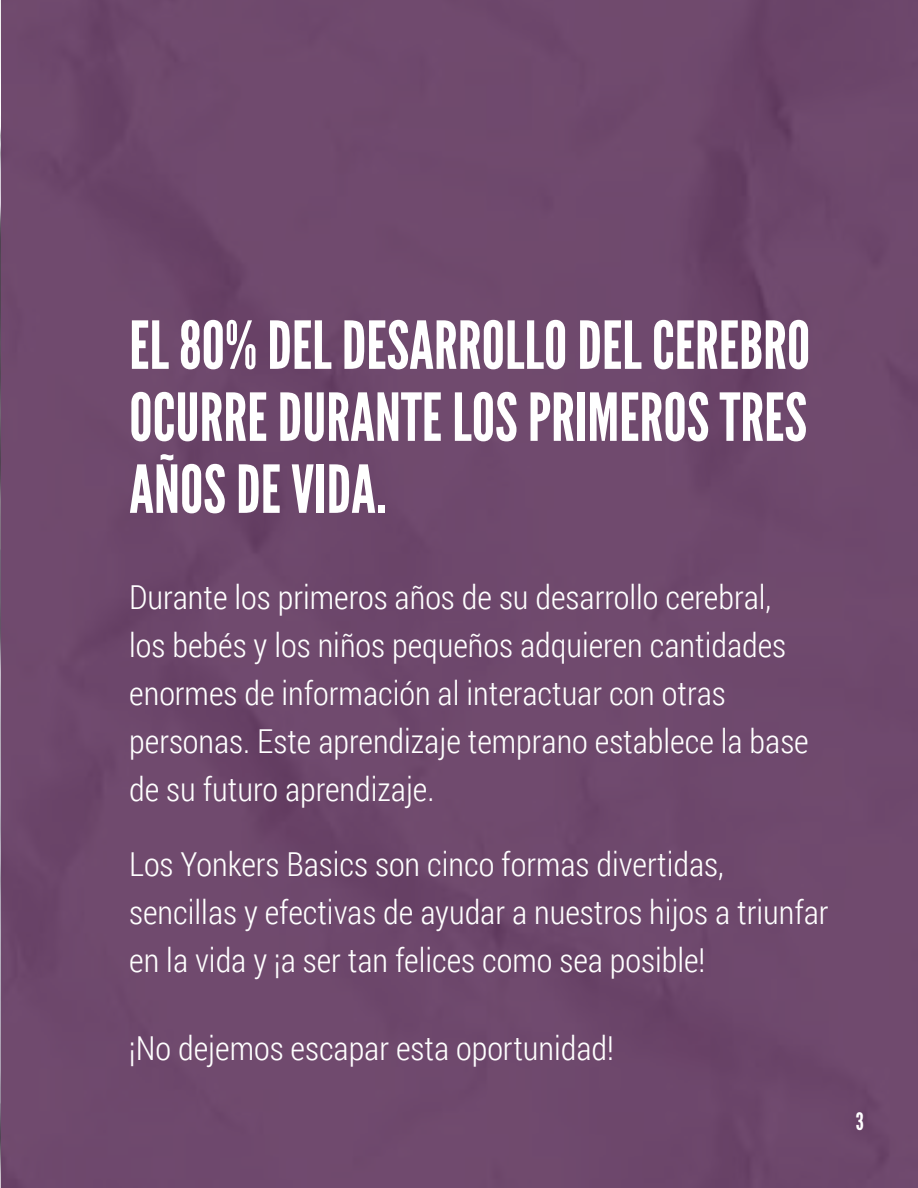
<style>
.page{position:relative;width:918px;height:1188px;background:#6f496d}
.page>*{position:absolute;margin:0;border:0;box-sizing:border-box;transform-origin:0 0}
.t1{font:66px/72px "League Gothic";color:#fff;text-align:justify}
.t2{font:300 33px/48px "Roboto Condensed";color:#fff}
.t3{font:24px "League Gothic";color:#fff}
</style>
<div class="page">
<h1 class="t1" style="left:129px;top:310px;width:683px">EL 80% DEL DESARROLLO DEL CEREBRO OCURRE DURANTE LOS PRIMEROS TRES AÑOS DE VIDA.</h1>
<p class="t2" style="left:129px;top:572px;width:681px">Durante los primeros años de su desarrollo cerebral, los bebés y los niños pequeños adquieren cantidades enormes de información al interactuar con otras personas. Este aprendizaje temprano establece la base de su futuro aprendizaje.</p>
<p class="t2" style="left:129px;top:839px;width:701px">Los Yonkers Basics son cinco formas divertidas, sencillas y efectivas de ayudar a nuestros hijos a triunfar en la vida y ¡a ser tan felices como sea posible!</p>
<p class="t2" style="left:129px;top:1024px;width:486px">¡No dejemos escapar esta oportunidad!</p>
<p class="t3" style="left:856px;top:1107px;width:10px">3</p>
</div>
